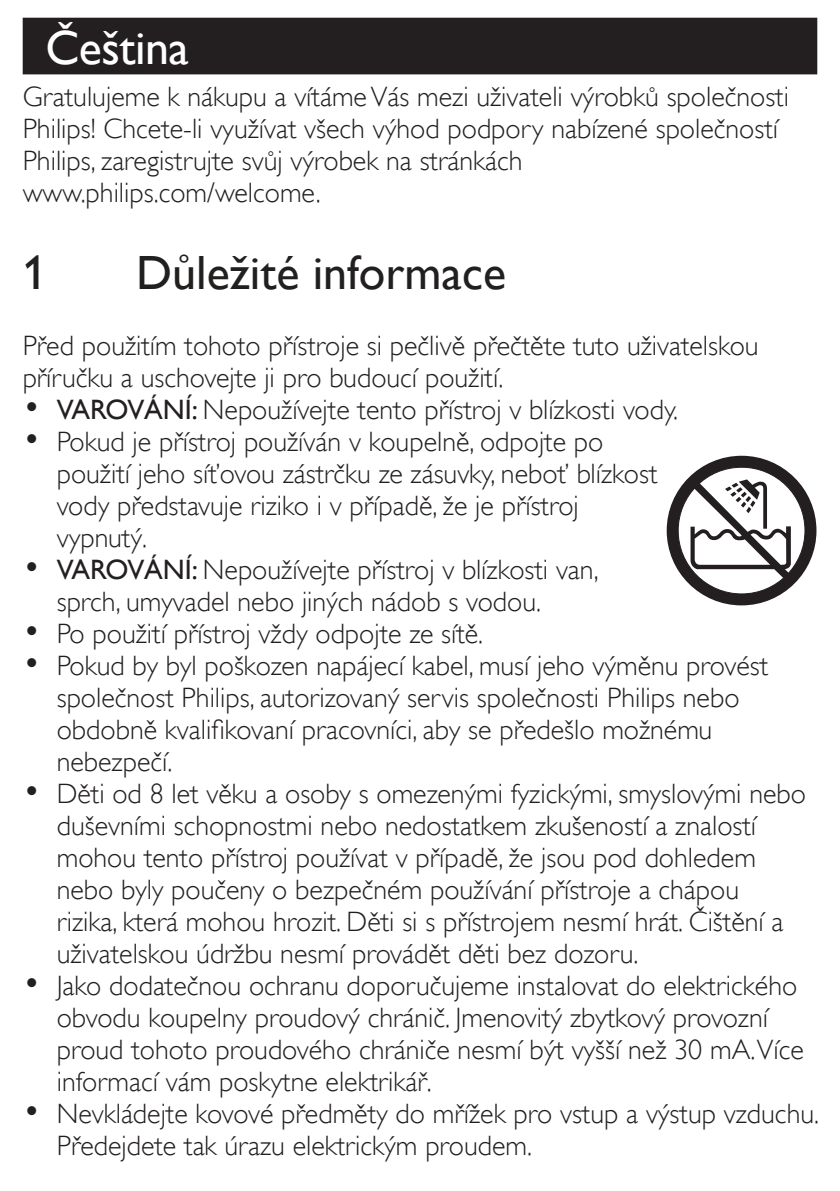
<style>
.page{position:relative;width:840px;height:1191px;background:#fff}
.page>*{position:absolute;margin:0;border:0;box-sizing:border-box;transform-origin:0 0}
.t1{font:48px "Gill Sans Alt One WGL";color:#221f1f}
.t2{font:48px "Gill Sans Alt One WGL";letter-spacing:-.01em;color:#fff}
.t3{font:28px/32px "Gill Sans Alt One WGL Light";color:#231f20}
.s1{font-size:36px}
.s2{font-family:"Gill Sans Alt One WGL"}
</style>
<div class="page">
<div style="left:23px;top:18px;width:793px;height:56px;background:#231f20"></div>
<svg style="left:666px;top:456px;width:150px;height:149px"></svg>
<h1 class="t2" style="left:45px;top:15px;width:145px">Čeština</h1>
<p class="t3" style="left:23px;top:81px;width:767px">Gratulujeme k nákupu a vítáme Vás mezi uživateli výrobků společnosti Philips! Chcete-li využívat všech výhod podpory nabízené společností Philips, zaregistrujte svůj výrobek na stránkách www.philips.com/welcome.</p>
<h1 class="t1" style="left:23px;top:239px;width:25px">1</h1>
<h1 class="t1" style="left:136px;top:239px;width:371px">Důležité informace</h1>
<p class="t3" style="left:23px;top:329px;width:737px">Před použitím tohoto přístroje si pečlivě přečtěte tuto uživatelskou příručku a uschovejte ji pro budoucí použití.</p>
<p class="t3" style="left:23px;top:393px;width:656px"><span class="s1">•</span> <span class="s2">VAROVÁNÍ:</span> Nepoužívejte tento přístroj v blízkosti vody.</p>
<p class="t3" style="left:57px;top:425px;width:602px;text-indent:-34px"><span class="s1">•</span> Pokud je přístroj používán v koupelně, odpojte po použití jeho síťovou zástrčku ze zásuvky, neboť blízkost vody představuje riziko i v případě, že je přístroj vypnutý.</p>
<p class="t3" style="left:57px;top:553px;width:543px;text-indent:-34px"><span class="s1">•</span> <span class="s2">VAROVÁNÍ:</span> Nepoužívejte přístroj v blízkosti van, sprch, umyvadel nebo jiných nádob s vodou.</p>
<p class="t3" style="left:23px;top:617px;width:462px"><span class="s1">•</span> Po použití přístroj vždy odpojte ze sítě.</p>
<p class="t3" style="left:57px;top:649px;width:712px;text-indent:-34px"><span class="s1">•</span> Pokud by byl poškozen napájecí kabel, musí jeho výměnu provést společnost Philips, autorizovaný servis společnosti Philips nebo obdobně kvalifikovaní pracovníci, aby se předešlo možnému nebezpečí.</p>
<p class="t3" style="left:57px;top:777px;width:750px;text-indent:-34px"><span class="s1">•</span> Děti od 8 let věku a osoby s omezenými fyzickými, smyslovými nebo duševními schopnostmi nebo nedostatkem zkušeností a znalostí mohou tento přístroj používat v případě, že jsou pod dohledem nebo byly poučeny o bezpečném používání přístroje a chápou rizika, která mohou hrozit. Děti si s přístrojem nesmí hrát. Čištění a uživatelskou údržbu nesmí provádět děti bez dozoru.</p>
<p class="t3" style="left:57px;top:969px;width:748px;text-indent:-34px"><span class="s1">•</span> Jako dodatečnou ochranu doporučujeme instalovat do elektrického obvodu koupelny proudový chránič. Jmenovitý zbytkový provozní proud tohoto proudového chrániče nesmí být vyšší než 30 mA.Více informací vám poskytne elektrikář.</p>
<p class="t3" style="left:57px;top:1097px;width:763px;text-indent:-34px"><span class="s1">•</span> Nevkládejte kovové předměty do mřížek pro vstup a výstup vzduchu.<br>Předejdete tak úrazu elektrickým proudem.</p>
</div>
